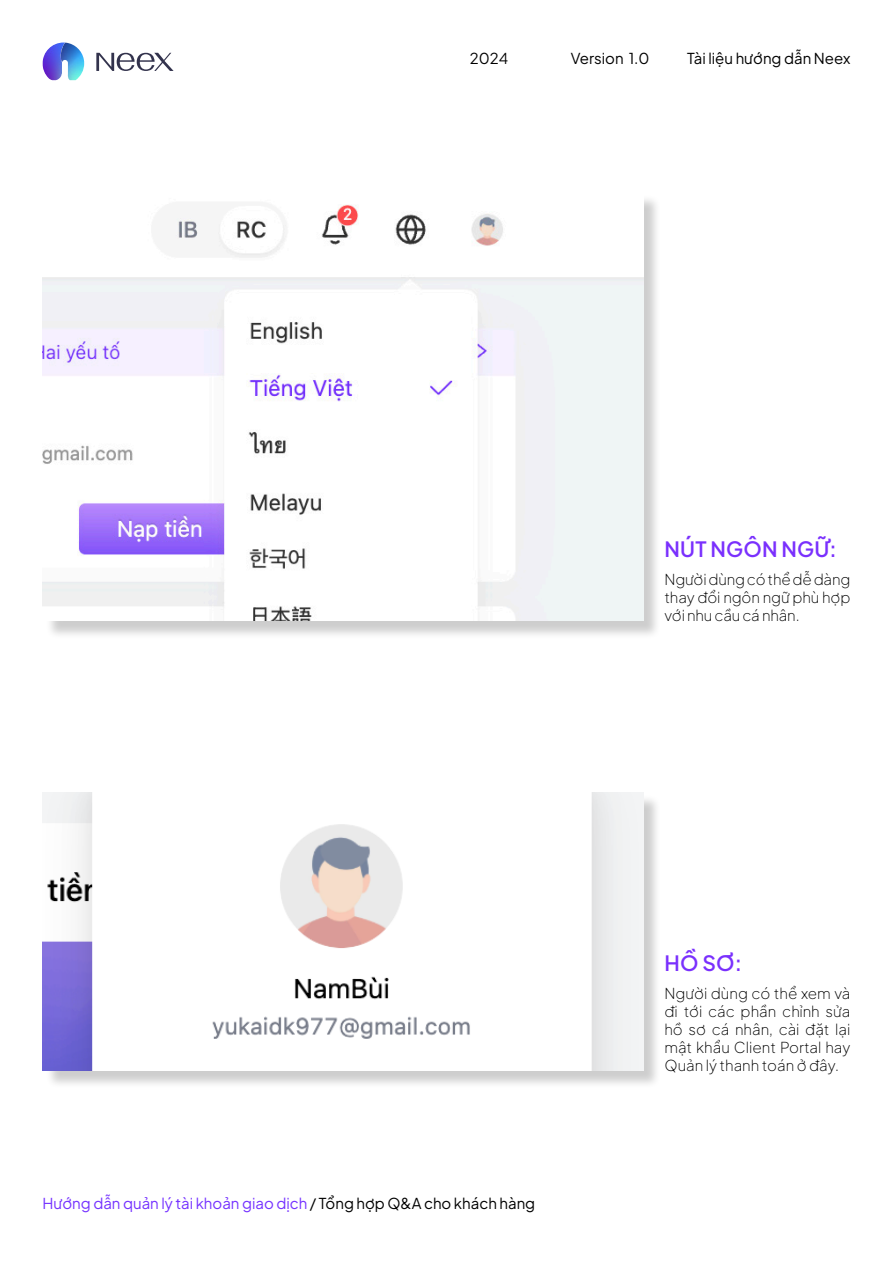
<style>
.page{position:relative;width:893px;height:1263px;background:#fff}
.page>*{position:absolute;margin:0;border:0;box-sizing:border-box;transform-origin:0 0}
.t1{font:600 21px "Plus Jakarta Sans";letter-spacing:.01em;color:#7a30fd}
.t2{font:200 15px/18px "Plus Jakarta Sans";letter-spacing:-.01em;color:#000;text-align:justify}
.t3{font:15px "Plus Jakarta Sans";color:#7532ff}
.t4{font:15px "Plus Jakarta Sans";color:#000}
.s1{color:#000}
</style>
<div class="page">
<img style="left:43px;top:43px;width:16px;height:37px">
<img style="left:59px;top:43px;width:25px;height:37px">
<svg style="left:96px;top:53px;width:78px;height:18px"></svg>
<div style="left:45px;top:195px;width:616px;height:445px;background:#000;opacity:.2"></div>
<img style="left:43px;top:195px;width:600px;height:426px">
<div style="left:45px;top:794px;width:616px;height:295px;background:#000;opacity:.2"></div>
<img style="left:43px;top:792px;width:600px;height:278px">
<p class="t4" style="left:470px;top:46px;width:40px">2024</p>
<p class="t4" style="left:571px;top:46px;width:80px">Version 1.0</p>
<p class="t4" style="left:687px;top:46px;width:165px">Tài liệu hướng dẫn Neex</p>
<p class="t1" style="left:664px;top:531px;width:174px">NÚT NGÔN NGỮ:</p>
<p class="t2" style="left:664px;top:569px;width:188px">Người dùng có thể dễ dàng thay đổi ngôn ngữ phù hợp với nhu cầu cá nhân.</p>
<p class="t1" style="left:664px;top:945px;width:79px">HỒ SƠ:</p>
<p class="t3" style="left:43px;top:1191px;width:494px">Hướng dẫn quản lý tài khoản giao dịch <span class="s1">/ Tổng hợp Q&amp;A cho khách hàng</span></p>
<p class="t2" style="left:664px;top:982px;width:188px">Người dùng có thể xem và đi tới các phần chỉnh sửa hồ sơ cá nhân, cài đặt lại mật khẩu Client Portal hay Quản lý thanh toán ở đây.</p>
</div>
